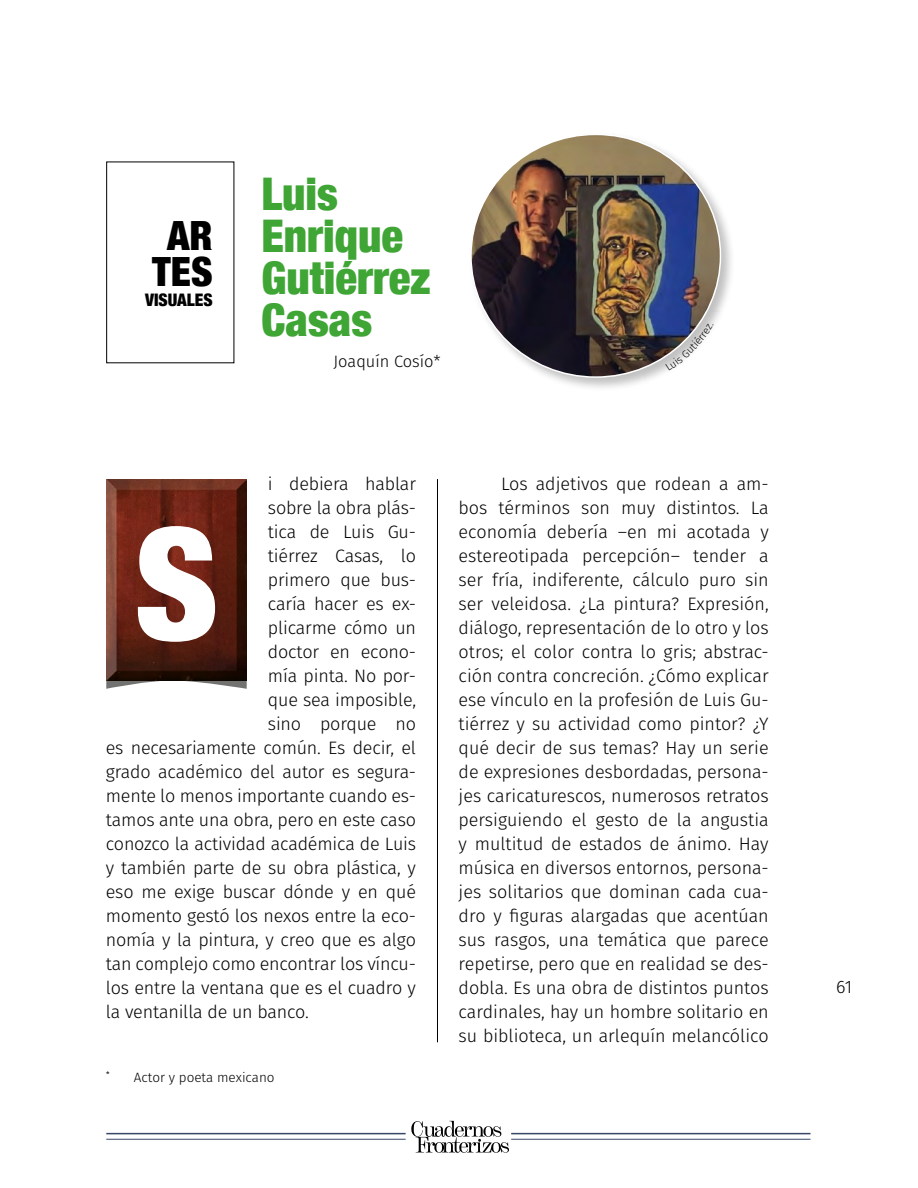
<style>
.page{position:relative;width:918px;height:1188px;background:#fff}
.page>*{position:absolute;margin:0;border:0;box-sizing:border-box;transform-origin:0 0}
.t1{font:900 condensed 45px/42px "Helvetica Neue";color:#3fa535}
.t2{font:900 condensed 40.35px/36px "Helvetica Neue";color:#000;text-align:center}
.t3{font:300 18px/24px "Fira Sans";letter-spacing:-.01em;color:#000;text-align:justify}
.t4{font:900 condensed 17.25px "Helvetica Neue";color:#000}
.t5{font:300 16.5px "Fira Sans";color:#000}
.t6{font:300 13.5px "Fira Sans";color:#000}
</style>
<div class="page">
<div style="left:468px;top:131px;width:267px;height:261px;background:#000;opacity:.25"></div>
<img style="left:471px;top:134px;width:249px;height:243px">
<div style="left:106px;top:162px;width:128px;height:201px;border:1px solid #000"></div>
<hr style="left:437px;top:479px;width:1px;height:563px;background:#000">
<svg style="left:106px;top:681px;width:141px;height:8px"></svg>
<img style="left:106px;top:479px;width:141px;height:202px">
<svg style="left:138px;top:526px;width:77px;height:116px"></svg>
<svg style="left:411px;top:1121px;width:98px;height:32px"></svg>
<hr style="left:106px;top:1133px;width:300px;height:1px;background:#374764">
<hr style="left:511px;top:1133px;width:299px;height:1px;background:#374764">
<hr style="left:106px;top:1139px;width:300px;height:1px;background:#374764">
<hr style="left:511px;top:1139px;width:299px;height:1px;background:#374764">
<svg style="left:666px;top:324px;width:48px;height:47px"></svg>
<h2 class="t2" style="left:152px;top:215px;width:62px">AR<br>TES</h2>
<p class="t4" style="left:145px;top:286px;width:69px">VISUALES</p>
<h1 class="t1" style="left:261px;top:171px;width:171px">Luis<br>Enrique<br>Gutiérrez<br>Casas</h1>
<p class="t5" style="left:333px;top:350px;width:109px">Joaquín Cosío*</p>
<p class="t3" style="left:268px;top:472px;width:150px">i debiera hablar</p>
<p class="t3" style="left:268px;top:496px;width:150px">sobre la obra plás-</p>
<p class="t3" style="left:268px;top:520px;width:150px">tica de Luis Gu-</p>
<p class="t3" style="left:268px;top:544px;width:150px">tiérrez Casas, lo</p>
<p class="t3" style="left:268px;top:568px;width:150px">primero que bus-</p>
<p class="t3" style="left:268px;top:592px;width:150px">caría hacer es ex-</p>
<p class="t3" style="left:268px;top:616px;width:150px">plicarme cómo un</p>
<p class="t3" style="left:268px;top:640px;width:150px">doctor en econo-</p>
<p class="t3" style="left:268px;top:664px;width:150px">mía pinta. No por-</p>
<p class="t3" style="left:268px;top:688px;width:150px">que sea imposible,</p>
<p class="t3" style="left:268px;top:712px;width:150px">sino porque no</p>
<p class="t3" style="left:106px;top:736px;width:312px">es necesariamente común. Es decir, el</p>
<p class="t3" style="left:106px;top:760px;width:312px">grado académico del autor es segura-</p>
<p class="t3" style="left:106px;top:784px;width:312px">mente lo menos importante cuando es-</p>
<p class="t3" style="left:106px;top:808px;width:312px">tamos ante una obra, pero en este caso</p>
<p class="t3" style="left:106px;top:832px;width:312px">conozco la actividad académica de Luis</p>
<p class="t3" style="left:106px;top:856px;width:312px">y también parte de su obra plástica, y</p>
<p class="t3" style="left:106px;top:880px;width:312px">eso me exige buscar dónde y en qué</p>
<p class="t3" style="left:106px;top:904px;width:312px">momento gestó los nexos entre la eco-</p>
<p class="t3" style="left:106px;top:928px;width:312px">nomía y la pintura, y creo que es algo</p>
<p class="t3" style="left:106px;top:952px;width:312px">tan complejo como encontrar los víncu-</p>
<p class="t3" style="left:106px;top:976px;width:312px">los entre la ventana que es el cuadro y</p>
<p class="t3" style="left:106px;top:1000px;width:204px">la ventanilla de un banco.</p>
<p class="t6" style="left:106px;top:1067px;width:170px"><sup>*</sup> Actor y poeta mexicano</p>
<p class="t3" style="left:459px;top:472px;width:312px;text-indent:43px">Los adjetivos que rodean a am&shy;bos términos son muy distintos. La economía debería –en mi acotada y estereotipada percepción– tender a ser fría, indiferente, cálculo puro sin ser veleidosa. ¿La pintura? Expresión, diálogo, representación de lo otro y los otros; el color contra lo gris; abstrac&shy;ción contra concreción. ¿Cómo explicar ese vínculo en la profesión de Luis Gu&shy;tiérrez y su actividad como pintor? ¿Y qué decir de sus temas? Hay un serie de expresiones desbordadas, persona&shy;jes caricaturescos, numerosos retratos persiguiendo el gesto de la angustia y multitud de estados de ánimo. Hay música en diversos entornos, persona&shy;jes solitarios que dominan cada cua&shy;dro y figuras alargadas que acentúan sus rasgos, una temática que parece repetirse, pero que en realidad se des&shy;dobla. Es una obra de distintos puntos cardinales, hay un hombre solitario en su biblioteca, un arlequín melancólico</p>
<p class="t3" style="left:836px;top:975px;width:18px">61</p>
</div>
